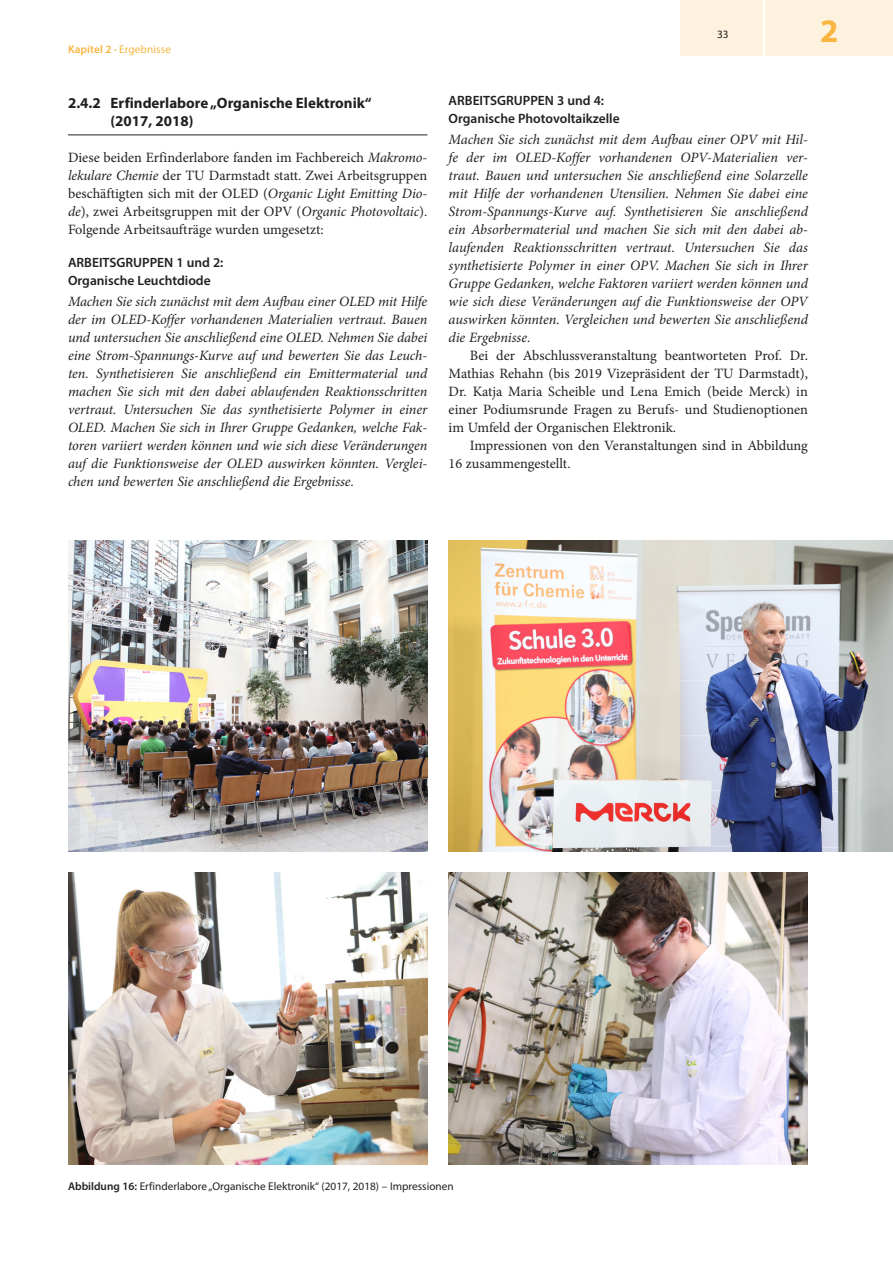
<style>
.page{position:relative;width:893px;height:1263px;background:#fff}
.page>*{position:absolute;margin:0;border:0;box-sizing:border-box;transform-origin:0 0}
.t1{font:700 33px "Myriad Pro";color:#f8b641}
.t2{font:700 15px/18px "Myriad Pro";color:#231f20}
.t3{font:italic 14.25px/18px "Minion Pro";color:#231f20;text-align:justify}
.t4{font:14.25px/18px "Minion Pro";color:#231f20;text-align:justify}
.t5{font:600 13.5px/18px "Myriad Pro";color:#231f20}
.t6{font:11.25px "Myriad Pro";color:#231f20}
.t7{font:11.25px "Myriad Pro";letter-spacing:.01em;color:#f8b641}
.s1{font-weight:600}
.s2{font-style:italic}
</style>
<div class="page">
<hr style="left:68px;top:135px;width:359px;height:1px;background:#231f20">
<img style="left:68px;top:541px;width:359px;height:310px">
<img style="left:449px;top:541px;width:444px;height:310px">
<img style="left:68px;top:872px;width:359px;height:292px">
<img style="left:449px;top:872px;width:359px;height:292px">
<div style="left:765px;top:0;width:128px;height:55px;background:#fdf2de"></div>
<div style="left:680px;top:0;width:83px;height:55px;background:#fdf2de"></div>
<p class="t7" style="left:68px;top:42px;width:104px"><span class="s1">Kapitel 2 ·</span> Ergebnisse</p>
<p class="t2" style="left:111px;top:93px;width:263px;text-indent:-43px">2.4.2 Erfinderlabore „Organische Elektronik“ (2017, 2018)</p>
<p class="t4" style="left:68px;top:149px;width:361px">Diese beiden Erfinderlabore fanden im Fachbereich <span class="s2">Makromo&shy;lekulare Chemie</span> der TU Darmstadt statt. Zwei Arbeitsgruppen beschäftigten sich mit der OLED (<span class="s2">Organic Light Emitting Dio&shy;de</span>), zwei Arbeitsgruppen mit der OPV (<span class="s2">Organic Photovoltaic</span>).<br>Folgende Arbeitsaufträge wurden umgesetzt:</p>
<p class="t5" style="left:68px;top:253px;width:157px">ARBEITSGRUPPEN 1 und 2:<br>Organische Leuchtdiode</p>
<p class="t3" style="left:68px;top:292px;width:361px">Machen Sie sich zunächst mit dem Aufbau einer OLED mit Hilfe der im OLED-Koffer vorhandenen Materialien vertraut. Bauen und untersuchen Sie anschließend eine OLED. Nehmen Sie dabei eine Strom-Spannungs-Kurve auf und bewerten Sie das Leuch&shy;ten. Synthetisieren Sie anschließend ein Emittermaterial und machen Sie sich mit den dabei ablaufenden Reaktionsschritten vertraut. Untersuchen Sie das synthetisierte Polymer in einer OLED. Machen Sie sich in Ihrer Gruppe Gedanken, welche Fak&shy;toren variiert werden können und wie sich diese Veränderungen auf die Funktionsweise der OLED auswirken könnten. Verglei&shy;chen und bewerten Sie anschließend die Ergebnisse.</p>
<p class="t6" style="left:717px;top:27px;width:13px">33</p>
<h1 class="t1" style="left:820px;top:9px;width:20px">2</h1>
<p class="t5" style="left:449px;top:91px;width:173px">ARBEITSGRUPPEN 3 und 4:<br>Organische Photovoltaikzelle</p>
<p class="t3" style="left:449px;top:130px;width:361px">Machen Sie sich zunächst mit dem Aufbau einer OPV mit Hil&shy;fe der im OLED-Koffer vorhandenen OPV-Materialien ver&shy;traut. Bauen und untersuchen Sie anschließend eine Solarzelle mit Hilfe der vorhandenen Utensilien. Nehmen Sie dabei eine Strom-Spannungs-Kurve auf. Synthetisieren Sie anschließend ein Absorbermaterial und machen Sie sich mit den dabei ab&shy;laufenden Reaktionsschritten vertraut. Untersuchen Sie das synthetisierte Polymer in einer OPV. Machen Sie sich in Ihrer Gruppe Gedanken, welche Faktoren variiert werden können und wie sich diese Veränderungen auf die Funktionsweise der OPV auswirken könnten. Vergleichen und bewerten Sie anschließend die Ergebnisse.</p>
<p class="t4" style="left:449px;top:346px;width:361px;text-indent:21px">Bei der Abschlussveranstaltung beantworteten Prof. Dr.<br>Mathias Rehahn (bis 2019 Vizepräsident der TU Darmstadt), Dr. Katja Maria Scheible und Lena Emich (beide Merck) in einer Podiumsrunde Fragen zu Berufs- und Studienoptionen im Umfeld der Organischen Elektronik.</p>
<p class="t4" style="left:449px;top:436px;width:361px;text-indent:21px">Impressionen von den Veranstaltungen sind in Abbildung<br>16 zusammengestellt.</p>
<p class="t6" style="left:68px;top:1179px;width:387px"><span class="s1">Abbildung 16:</span> Erfinderlabore „Organische Elektronik“ (2017, 2018) – Impressionen</p>
</div>
